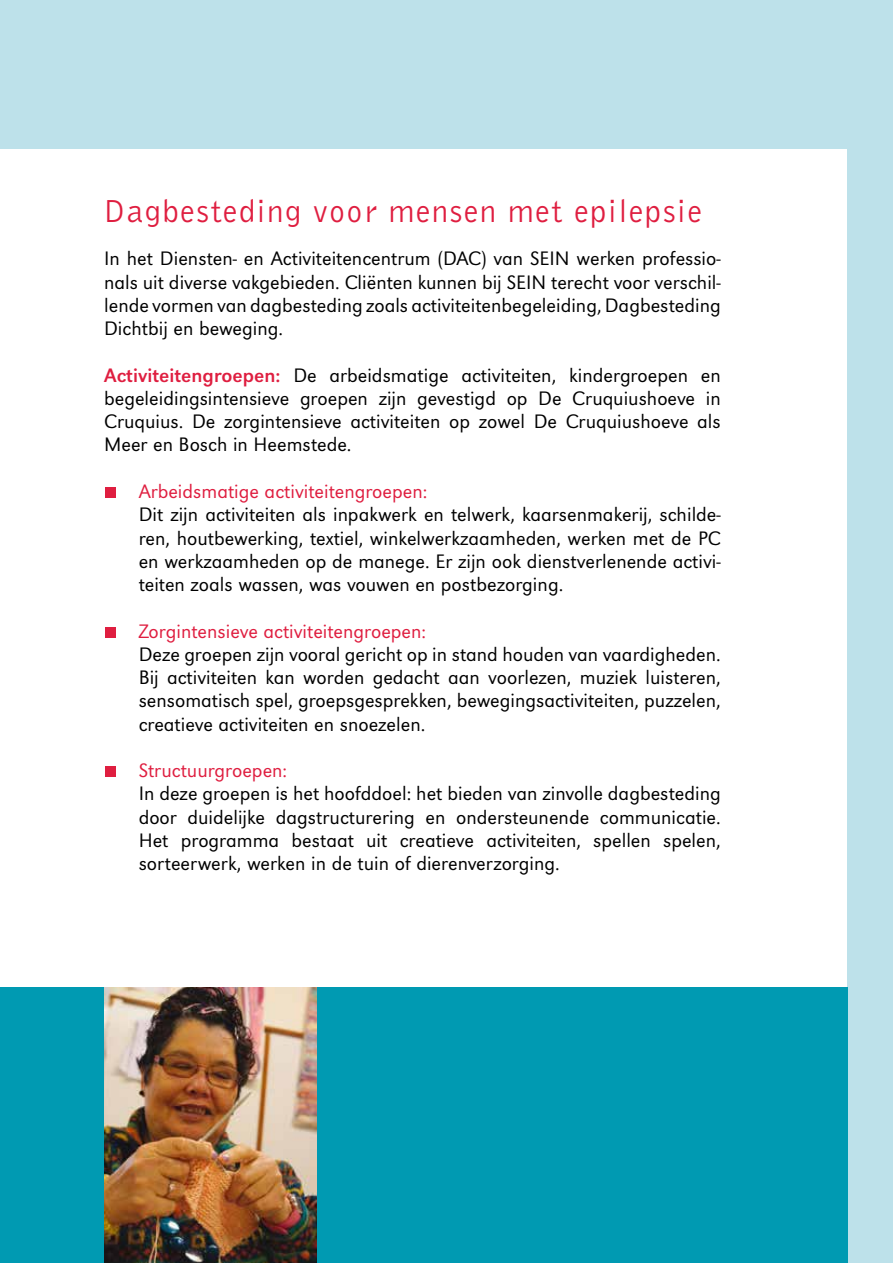
<style>
.page{position:relative;width:893px;height:1263px;background:#fff}
.page>*{position:absolute;margin:0;border:0;box-sizing:border-box;transform-origin:0 0}
.t1{font:33px "Bell Gothic BT";letter-spacing:.04em;color:#df1e40}
.t2{font:300 20.25px/23.2px "URW Grotesk T";color:#000;text-align:justify}
.t3{font:300 20.25px "URW Grotesk T";color:#df1e40}
.s1{font-weight:400;color:#df1e40}
</style>
<div class="page">
<div style="left:848px;top:0;width:45px;height:1263px;background:#bde1ea"></div>
<div style="left:0;top:0;width:893px;height:148px;background:#bde1ea"></div>
<div style="left:106px;top:488px;width:10px;height:10px;background:#df1e40"></div>
<div style="left:106px;top:627px;width:10px;height:10px;background:#df1e40"></div>
<div style="left:106px;top:767px;width:10px;height:10px;background:#df1e40"></div>
<div style="left:0;top:987px;width:848px;height:276px;background:#009ab2"></div>
<img style="left:104px;top:987px;width:212px;height:276px">
<h1 class="t1" style="left:104px;top:190px;width:599px">Dagbesteding voor mensen met epilepsie</h1>
<p class="t2" style="left:104px;top:247px;width:618px">In het Diensten- en Activiteitencentrum (DAC) van SEIN werken professio&shy;nals uit diverse vakgebieden. Cliënten kunnen bij SEIN terecht voor verschil&shy;lende vormen van dagbesteding zoals activiteitenbegeleiding, Dagbesteding Dichtbij en beweging.</p>
<p class="t2" style="left:104px;top:363px;width:618px"><span class="s1">Activiteitengroepen:</span> De arbeidsmatige activiteiten, kindergroepen en begeleidingsintensieve groepen zijn gevestigd op De Cruquiushoeve in Cruquius. De zorgintensieve activiteiten op zowel De Cruquiushoeve als Meer en Bosch in Heemstede.</p>
<p class="t3" style="left:139px;top:480px;width:290px">Arbeidsmatige activiteitengroepen:</p>
<p class="t2" style="left:139px;top:503px;width:584px">Dit zijn activiteiten als inpakwerk en telwerk, kaarsenmakerij, schilde&shy;ren, houtbewerking, textiel, winkelwerkzaamheden, werken met de PC en werkzaamheden op de manege. Er zijn ook dienstverlenende activi&shy;teiten zoals wassen, was vouwen en postbezorging.</p>
<p class="t3" style="left:139px;top:619px;width:289px">Zorgintensieve activiteitengroepen:</p>
<p class="t2" style="left:139px;top:642px;width:584px">Deze groepen zijn vooral gericht op in stand houden van vaardigheden.<br>Bij activiteiten kan worden gedacht aan voorlezen, muziek luisteren, sensomatisch spel, groepsgesprekken, bewegingsactiviteiten, puzzelen, creatieve activiteiten en snoezelen.</p>
<p class="t3" style="left:139px;top:759px;width:150px">Structuurgroepen:</p>
<p class="t2" style="left:139px;top:782px;width:584px">In deze groepen is het hoofddoel: het bieden van zinvolle dagbesteding door duidelijke dagstructurering en ondersteunende communicatie.<br>Het programma bestaat uit creatieve activiteiten, spellen spelen, sorteerwerk, werken in de tuin of dierenverzorging.</p>
</div>
